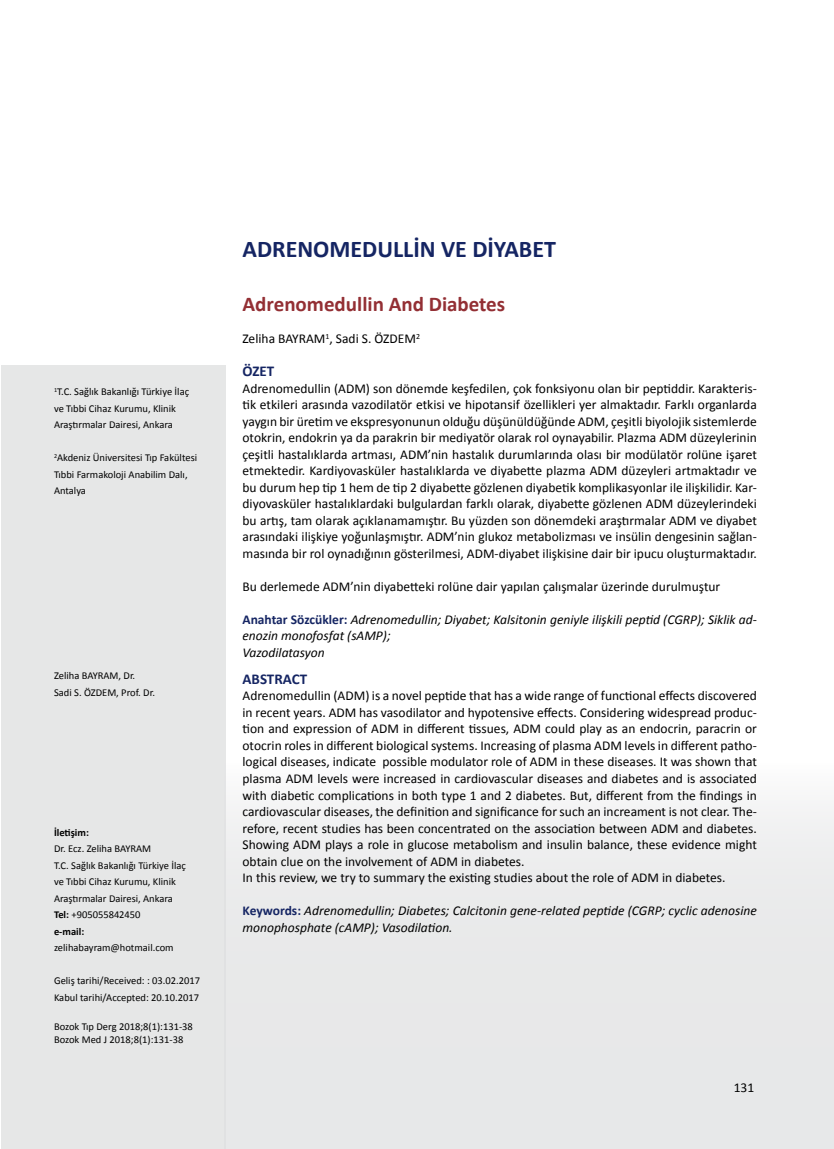
<style>
.page{position:relative;width:834px;height:1149px;background:#fff}
.page>*{position:absolute;margin:0;border:0;box-sizing:border-box;transform-origin:0 0}
.t1{font:700 24px "Calibri";color:#152563}
.t2{font:700 21px "Calibri";color:#932f34}
.t3{font:700 15px "Calibri";color:#152563}
.t4{font:13.5px/16.5px "Calibri";color:#000;text-align:justify}
.t5{font:italic 13.5px/16.5px "Calibri";color:#000}
.t6{font:10.5px/16.5px "Calibri";color:#000}
.t7{font:700 10.5px "Calibri";color:#000}
.s1{font-weight:700}
.s2{font-weight:700;font-style:normal;color:#152563}
</style>
<div class="page">
<div style="left:224px;top:763px;width:609px;height:385px;background:linear-gradient(to bottom,#f4f4f4,#e3e4e5)"></div>
<div style="left:1px;top:365px;width:224px;height:783px;background:#e6e7e7"></div>
<p class="t6" style="left:54px;top:383px;width:137px"><sup>1</sup>T.C. Sağlık Bakanlığı Türkiye İlaç ve Tıbbi Cihaz Kurumu, Klinik<br>Araştırmalar Dairesi, Ankara</p>
<p class="t6" style="left:54px;top:449px;width:145px"><sup>2</sup>Akdeniz Üniversitesi Tıp Fakültesi<br>Tıbbi Farmakoloji Anabilim Dalı,<br>Antalya</p>
<p class="t6" style="left:54px;top:667px;width:102px">Zeliha BAYRAM, Dr.<br>Sadi S. ÖZDEM, Prof. Dr.</p>
<p class="t7" style="left:54px;top:825px;width:36px">İletişim:</p>
<p class="t6" style="left:54px;top:839px;width:133px">Dr. Ecz. Zeliha BAYRAM<br>T.C. Sağlık Bakanlığı Türkiye İlaç ve Tıbbi Cihaz Kurumu, Klinik<br>Araştırmalar Dairesi, Ankara<br><span class="s1">Tel:</span> +905055842450<br><span class="s1">e-mail:</span></p>
<p class="t6" style="left:54px;top:938px;width:121px">zelihabayram@hotmail.com</p>
<p class="t6" style="left:54px;top:971px;width:148px">Geliş tarihi/Received: : 03.02.2017<br>Kabul tarihi/Accepted: 20.10.2017</p>
<p class="t6" style="left:54px;top:1019px;width:140px;line-height:12.6px">Bozok Tıp Derg 2018;8(1):131-38<br>Bozok Med J 2018;8(1):131-38</p>
<h1 class="t1" style="left:242px;top:234px;width:315px">ADRENOMEDULLİN VE DİYABET</h1>
<h2 class="t2" style="left:242px;top:291px;width:264px">Adrenomedullin And Diabetes</h2>
<p class="t4" style="left:242px;top:330px;width:179px">Zeliha BAYRAM<sup>1</sup>, Sadi S. ÖZDEM<sup>2</sup></p>
<p class="t3" style="left:242px;top:362px;width:33px">ÖZET</p>
<p class="t4" style="left:242px;top:379px;width:515px">Adrenomedullin (ADM) son dönemde keşfedilen, çok fonksiyonu olan bir peptiddir. Karakteris&shy;tik etkileri arasında vazodilatör etkisi ve hipotansif özellikleri yer almaktadır. Farklı organlarda yaygın bir üretim ve ekspresyonunun olduğu düşünüldüğünde ADM, çeşitli biyolojik sistemlerde otokrin, endokrin ya da parakrin bir mediyatör olarak rol oynayabilir. Plazma ADM düzeylerinin çeşitli hastalıklarda artması, ADM’nin hastalık durumlarında olası bir modülatör rolüne işaret etmektedir. Kardiyovasküler hastalıklarda ve diyabette plazma ADM düzeyleri artmaktadır ve bu durum hep tip 1 hem de tip 2 diyabette gözlenen diyabetik komplikasyonlar ile ilişkilidir. Kar&shy;diyovasküler hastalıklardaki bulgulardan farklı olarak, diyabette gözlenen ADM düzeylerindeki bu artış, tam olarak açıklanamamıştır. Bu yüzden son dönemdeki araştırmalar ADM ve diyabet arasındaki ilişkiye yoğunlaşmıştır. ADM’nin glukoz metabolizması ve insülin dengesinin sağlan&shy;masında bir rol oynadığının gösterilmesi, ADM-diyabet ilişkisine dair bir ipucu oluşturmaktadır.</p>
<p class="t4" style="left:242px;top:577px;width:479px">Bu derlemede ADM’nin diyabetteki rolüne dair yapılan çalışmalar üzerinde durulmuştur</p>
<p class="t5" style="left:242px;top:610px;width:515px"><span class="s2">Anahtar Sözcükler:</span> Adrenomedullin; Diyabet; Kalsitonin geniyle ilişkili peptid (CGRP); Siklik ad&shy;enozin monofosfat (sAMP);<br>Vazodilatasyon</p>
<p class="t3" style="left:242px;top:669px;width:66px">ABSTRACT</p>
<p class="t4" style="left:242px;top:686px;width:515px;text-align:left">Adrenomedullin (ADM) is a novel peptide that has a wide range of functional effects discovered in recent years. ADM has vasodilator and hypotensive effects. Considering widespread produc&shy;tion and expression of ADM in different tissues, ADM could play as an endocrin, paracrin or otocrin roles in different biological systems. Increasing of plasma ADM levels in different patho&shy;logical diseases, indicate possible modulator role of ADM in these diseases. It was shown that plasma ADM levels were increased in cardiovascular diseases and diabetes and is associated with diabetic complications in both type 1 and 2 diabetes. But, different from the findings in cardiovascular diseases, the definition and significance for such an increament is not clear. The&shy;refore, recent studies has been concentrated on the association between ADM and diabetes.<br>Showing ADM plays a role in glucose metabolism and insulin balance, these evidence might obtain clue on the involvement of ADM in diabetes.<br>In this review, we try to summary the existing studies about the role of ADM in diabetes.</p>
<p class="t5" style="left:242px;top:901px;width:515px"><span class="s2">Keywords:</span> Adrenomedullin; Diabetes; Calcitonin gene-related peptide (CGRP; cyclic adenosine monophosphate (cAMP); Vasodilation.</p>
<p class="t4" style="left:733px;top:1077px;width:22px">131</p>
</div>
